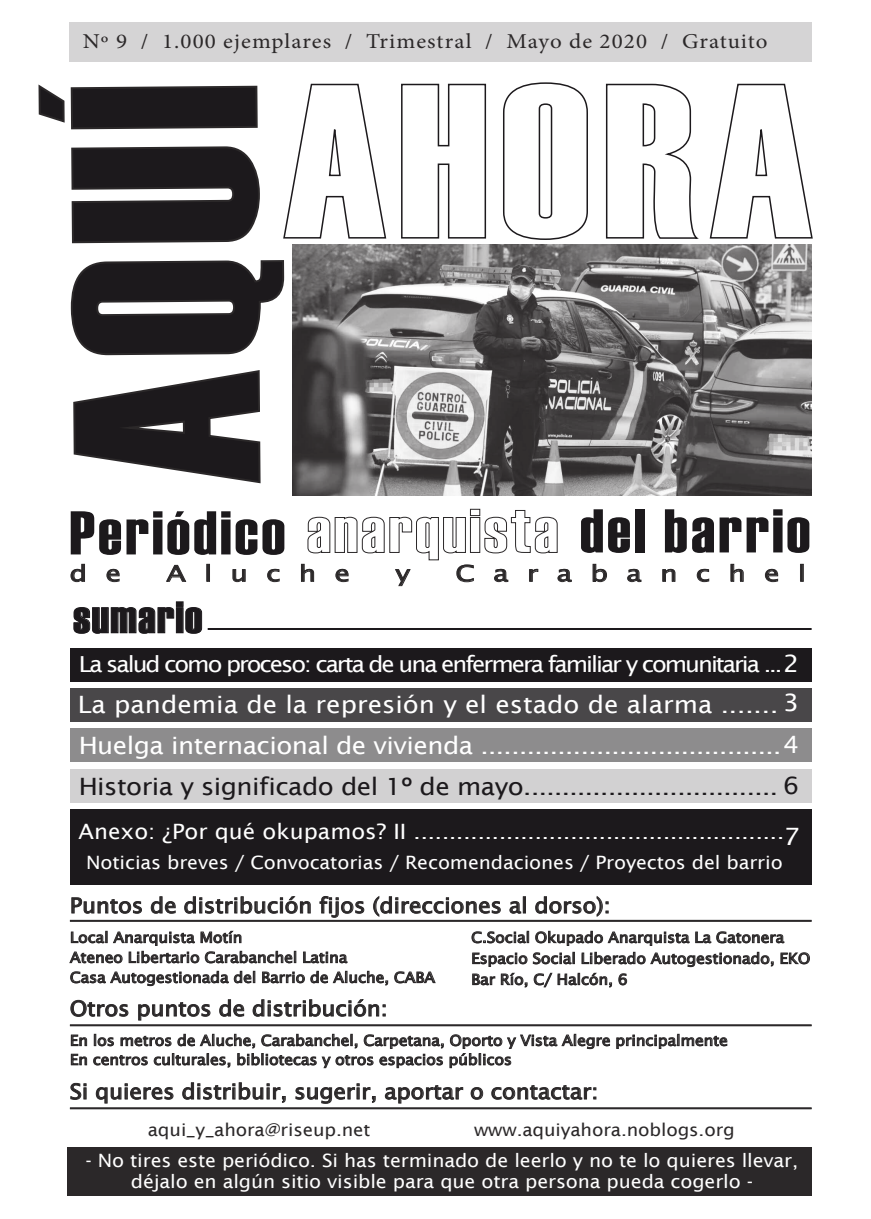
<style>
.page{position:relative;width:871px;height:1219px;background:#fff}
.page>*{position:absolute;margin:0;border:0;box-sizing:border-box;transform-origin:0 0}
.t1{font:263.5px "Haettenschweiler";color:#1c191c}
.t2{font:61.6px "Haettenschweiler";letter-spacing:.045em;color:#1c191c;scale:1.09 1}
.t3{font:44.2px "Haettenschweiler";letter-spacing:.03em;color:#1c191c;scale:1.09 1}
.t4{font:23.9px/41px "Lucida Sans";color:#fff;scale:1.09 1}
.t5{font:23.9px "Lucida Sans";letter-spacing:-.02em;color:#1c191c;scale:1.09 1}
.t6{font:23.9px "Lucida Sans";color:#fff;scale:1.07 1}
.t7{font:22.1px "Lucida Sans";letter-spacing:-.085em;color:#fff;scale:1.09 1}
.t8{font:22.1px "Lucida Sans Unicode";letter-spacing:.65em;color:#2b2829;scale:1.27 1}
.t9{font:21.2px "Lucida Sans";letter-spacing:-.005em;color:#2b2829;scale:1.07 1}
.t10{font:21.2px "Lucida Sans";color:#fff;scale:1.07 1}
.t11{font:21.2px "Minion Pro";letter-spacing:.045em;color:#2b2829;scale:1.09 1}
.t12{font:18.4px/21px "Lucida Sans";letter-spacing:-.005em;color:#fff;text-align:center;scale:1.07 1}
.t13{font:17.5px "Lucida Sans";letter-spacing:-.005em;color:#2b2829;scale:1.07 1}
.t14{font:14.7px/20px "Lucida Sans";letter-spacing:-.005em;color:#2b2829;scale:1.07 1}
.s1{font-size:23.9px}
</style>
<div class="page">
<svg style="left:73px;top:370px;width:188px;height:114px"></svg>
<svg style="left:70px;top:260px;width:215px;height:95px"></svg>
<svg style="left:71px;top:147px;width:189px;height:97px"></svg>
<svg style="left:38px;top:84px;width:220px;height:46px"></svg>
<svg style="left:283px;top:83px;width:104px;height:156px"></svg>
<svg style="left:401px;top:83px;width:85px;height:156px"></svg>
<svg style="left:503px;top:82px;width:85px;height:158px"></svg>
<svg style="left:605px;top:83px;width:94px;height:156px"></svg>
<svg style="left:709px;top:83px;width:104px;height:156px"></svg>
<div style="left:70px;top:22px;width:741px;height:39px;background:#d5d4d5"></div>
<svg style="left:71px;top:564px;width:14px;height:18px"></svg>
<svg style="left:107px;top:569px;width:12px;height:13px"></svg>
<svg style="left:166px;top:565px;width:20px;height:17px"></svg>
<svg style="left:207px;top:564px;width:2px;height:17px"></svg>
<svg style="left:233px;top:569px;width:12px;height:13px"></svg>
<svg style="left:267px;top:569px;width:12px;height:13px"></svg>
<svg style="left:301px;top:508px;width:270px;height:78px"></svg>
<svg style="left:592px;top:564px;width:14px;height:18px"></svg>
<svg style="left:627px;top:569px;width:14px;height:13px"></svg>
<svg style="left:662px;top:569px;width:13px;height:13px"></svg>
<svg style="left:696px;top:569px;width:12px;height:13px"></svg>
<svg style="left:730px;top:564px;width:13px;height:18px"></svg>
<svg style="left:765px;top:569px;width:12px;height:13px"></svg>
<div style="left:800px;top:564px;width:3px;height:17px;border:1px solid #2b2829"></div>
<svg style="left:73px;top:601px;width:129px;height:33px"></svg>
<hr style="left:208px;top:628px;width:603px;height:2px;background:#1c191c">
<div style="left:70px;top:648px;width:741px;height:33px;background:#1c191c"></div>
<div style="left:70px;top:688px;width:741px;height:33px;background:#494749"></div>
<div style="left:70px;top:728px;width:741px;height:33px;background:#8d8c8d"></div>
<div style="left:70px;top:809px;width:741px;height:75px;background:#1c191c"></div>
<svg style="left:72px;top:897px;width:70px;height:16px"></svg>
<svg style="left:151px;top:896px;width:24px;height:17px"></svg>
<svg style="left:184px;top:896px;width:126px;height:17px"></svg>
<svg style="left:319px;top:896px;width:45px;height:22px"></svg>
<svg style="left:373px;top:896px;width:127px;height:20px"></svg>
<svg style="left:509px;top:897px;width:16px;height:16px"></svg>
<svg style="left:535px;top:896px;width:73px;height:20px"></svg>
<hr style="left:70px;top:920px;width:741px;height:2px;background:#2b2829">
<svg style="left:71px;top:1000px;width:57px;height:17px"></svg>
<svg style="left:138px;top:1002px;width:72px;height:18px"></svg>
<svg style="left:219px;top:999px;width:25px;height:17px"></svg>
<svg style="left:253px;top:999px;width:132px;height:17px"></svg>
<hr style="left:70px;top:1024px;width:741px;height:2px;background:#2b2829">
<svg style="left:71px;top:1083px;width:15px;height:17px"></svg>
<svg style="left:96px;top:1084px;width:77px;height:19px"></svg>
<svg style="left:182px;top:1082px;width:103px;height:21px"></svg>
<svg style="left:296px;top:1084px;width:79px;height:20px"></svg>
<svg style="left:385px;top:1085px;width:78px;height:18px"></svg>
<svg style="left:471px;top:1087px;width:12px;height:12px"></svg>
<svg style="left:491px;top:1085px;width:105px;height:14px"></svg>
<hr style="left:70px;top:1107px;width:741px;height:2px;background:#2b2829">
<svg style="left:70px;top:931px;width:226px;height:32px"></svg>
<svg style="left:303px;top:952px;width:44px;height:11px"></svg>
<svg style="left:70px;top:971px;width:158px;height:15px"></svg>
<svg style="left:234px;top:971px;width:21px;height:12px"></svg>
<svg style="left:262px;top:972px;width:42px;height:11px"></svg>
<svg style="left:310px;top:971px;width:78px;height:14px"></svg>
<svg style="left:394px;top:971px;width:41px;height:12px"></svg>
<svg style="left:471px;top:931px;width:57px;height:12px"></svg>
<svg style="left:535px;top:931px;width:154px;height:15px"></svg>
<svg style="left:695px;top:931px;width:89px;height:12px"></svg>
<svg style="left:472px;top:953px;width:55px;height:14px"></svg>
<svg style="left:533px;top:952px;width:41px;height:12px"></svg>
<svg style="left:581px;top:952px;width:192px;height:15px"></svg>
<svg style="left:780px;top:952px;width:29px;height:12px"></svg>
<svg style="left:472px;top:974px;width:23px;height:11px"></svg>
<svg style="left:501px;top:973px;width:26px;height:14px"></svg>
<svg style="left:533px;top:973px;width:78px;height:14px"></svg>
<svg style="left:618px;top:973px;width:8px;height:12px"></svg>
<svg style="left:71px;top:1035px;width:16px;height:11px"></svg>
<svg style="left:616px;top:1034px;width:111px;height:15px"></svg>
<svg style="left:71px;top:1054px;width:16px;height:11px"></svg>
<svg style="left:93px;top:1034px;width:350px;height:34px"></svg>
<svg style="left:449px;top:1034px;width:160px;height:34px"></svg>
<div style="left:68px;top:1147px;width:743px;height:48px;background:#2b2829"></div>
<div style="left:70px;top:769px;width:741px;height:33px;background:#d2d1d2"></div>
<img style="left:293px;top:244px;width:517px;height:251px">
<h3 class="t11" style="left:83px;top:32px;width:629px">Nº 9 / 1.000 ejemplares / Trimestral / Mayo de 2020 / Gratuito</h3>
<h1 class="t1" style="left:72px;top:484px;width:402px;rotate:-90deg">AQUÍ</h1>
<h2 class="t2" style="left:70px;top:511px;width:199px">Periódico</h2>
<h2 class="t2" style="left:580px;top:509px;width:213px">del barrio</h2>
<h3 class="t8" style="left:70px;top:564px;width:42px">d e</h3>
<h3 class="t8" style="left:166px;top:564px;width:146px">Aluche</h3>
<h3 class="t8" style="left:395px;top:564px;width:13px">y</h3>
<h3 class="t8" style="left:455px;top:564px;width:277px">Carabanchel</h3>
<h3 class="t3" style="left:73px;top:602px;width:120px">sumario</h3>
<h3 class="t7" style="left:79px;top:655px;width:662px">La salud como proceso: carta de una enfermera familiar y comunitaria ...<span class="s1">2</span></h3>
<h3 class="t4" style="left:78px;top:685px;width:663px">La pandemia de la represión y el estado de alarma .......<br>Huelga internacional de vivienda .......................................4</h3>
<h3 class="t6" style="left:783px;top:693px;width:17px">3</h3>
<h3 class="t5" style="left:79px;top:776px;width:662px">Historia y significado del 1º de mayo................................. 6</h3>
<h3 class="t10" style="left:78px;top:822px;width:661px">Anexo: ¿Por qué okupamos? II ....................................................</h3>
<p class="t12" style="left:86px;top:853px;width:652px">Noticias breves / Convocatorias / Recomendaciones / Proyectos del barrio</p>
<h3 class="t6" style="left:783px;top:826px;width:17px">7</h3>
<h3 class="t9" style="left:70px;top:896px;width:506px">Puntos de distribución fijos (direcciones al dorso):</h3>
<p class="t14" style="left:70px;top:928px;width:343px">Local Anarquista Motín<br>Ateneo Libertario Carabanchel Latina<br>Casa Autogestionada del Barrio de Aluche, CABA</p>
<p class="t14" style="left:471px;top:928px;width:318px;line-height:21px">C.Social Okupado Anarquista La Gatonera<br>Espacio Social Liberado Autogestionado, EKO<br>Bar Río, C/ Halcón, 6</p>
<h3 class="t9" style="left:70px;top:999px;width:298px">Otros puntos de distribución:</h3>
<p class="t14" style="left:70px;top:1032px;width:616px;line-height:19.2px">En los metros de Aluche, Carabanchel, Carpetana, Oporto y Vista Alegre principalmente<br>En centros culturales, bibliotecas y otros espacios públicos</p>
<h3 class="t9" style="left:70px;top:1082px;width:495px">Si quieres distribuir, sugerir, aportar o contactar:</h3>
<p class="t13" style="left:148px;top:1122px;width:209px">aqui_y_ahora@riseup.net</p>
<p class="t13" style="left:474px;top:1122px;width:245px">www.aquiyahora.noblogs.org</p>
<p class="t12" style="left:85px;top:1151px;width:667px">- No tires este periódico. Si has terminado de leerlo y no te lo quieres llevar, déjalo en algún sitio visible para que otra persona pueda cogerlo -</p>
</div>
